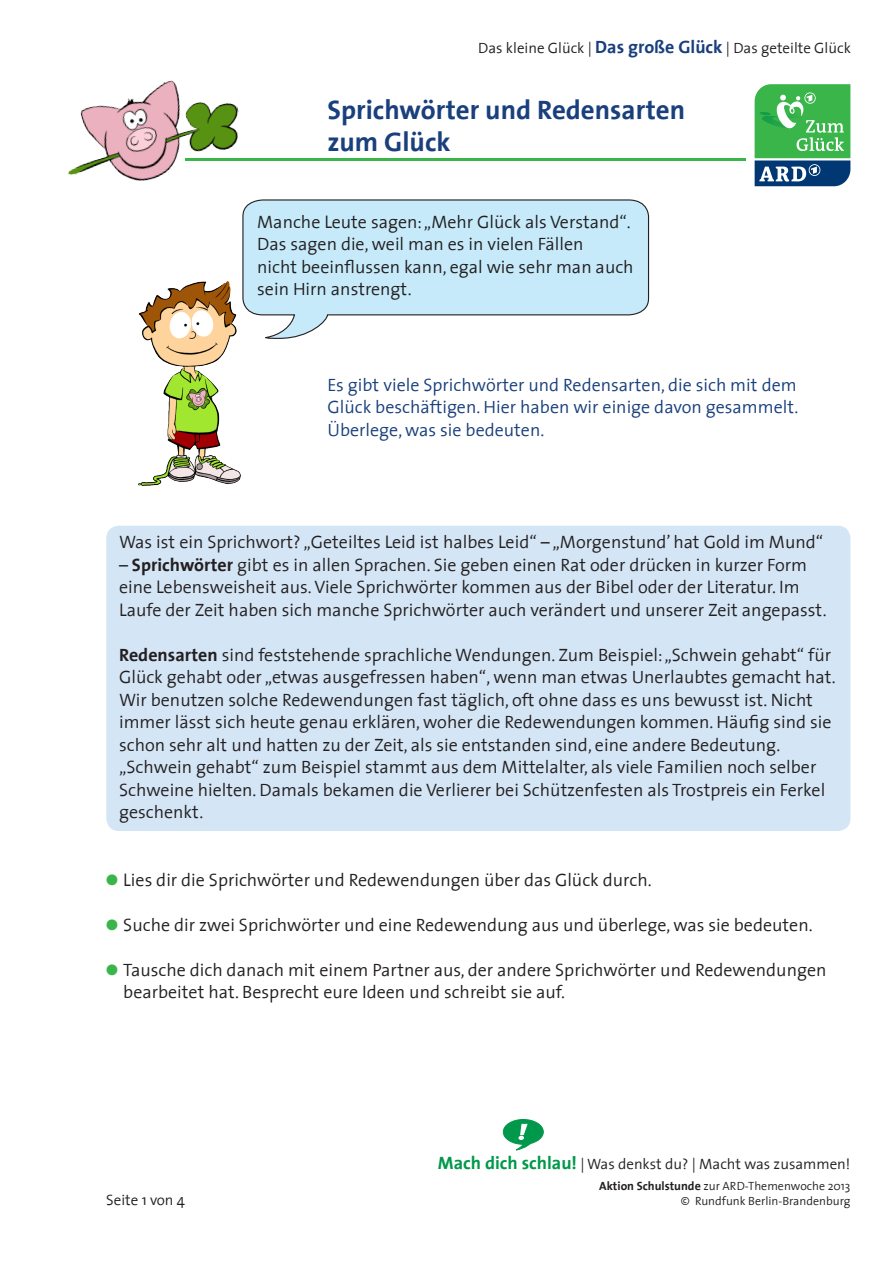
<style>
.page{position:relative;width:893px;height:1263px;background:#fff}
.page>*{position:absolute;margin:0;border:0;box-sizing:border-box;transform-origin:0 0}
.ARD_Glueck_Head_18pt{font:700 27px "The Sans 7";color:#193f7c}
.ARD_Glueck_Copy_12pt{font:300 18px/22.5px "The Sans 4";color:#231f20}
.ARD_Glueck_Copy_12pt-2{font:300 18px/22.5px "The Sans 4";color:#193f7c;text-align:justify}
.ARD_Glueck_Fusszeile{font:300 15px "The Sans 4";color:#231f20}
.ARD_Glueck_Kopfzeile{font:300 15px "The Sans 4";color:#231f20}
.ARD_Glueck_Paginieru{font:300 15px "The Sans 4";color:#231f20}
.ARD_Glueck_Fusszeile-2{font:300 12px "The Sans 4";color:#231f20}
.s1{font-family:"The Sans 7";font-weight:700;font-size:18px;color:#193f7c}
.s2{font-family:"The Sans 7";font-weight:700}
.s3{color:#3ab54a}
.s4{font-family:"The Sans 7";font-weight:700;font-size:18px;color:#00984a}
</style>
<div class="page">
<svg style="left:755px;top:84px;width:95px;height:102px;background:#4ea770"></svg>
<hr style="left:185px;top:158px;width:561px;height:3px;background:#3ab54a">
<img style="left:68px;top:80px;width:171px;height:101px">
<svg style="left:503px;top:1119px;width:41px;height:31px"></svg>
<div style="left:106px;top:526px;width:744px;height:305px;background:#d4e5f5;border-radius:13px"></div>
<img style="left:138px;top:281px;width:103px;height:205px">
<svg style="left:242px;top:199px;width:408px;height:140px"></svg>
<p class="ARD_Glueck_Kopfzeile" style="left:478px;top:36px;width:374px">Das kleine Glück | <span class="s1">Das große Glück</span> | Das geteilte Glück</p>
<p class="ARD_Glueck_Head_18pt" style="left:327px;top:87px;width:359px">Sprichwörter und Redensarten</p>
<p class="ARD_Glueck_Head_18pt" style="left:327px;top:119px;width:125px">zum Glück</p>
<p class="ARD_Glueck_Copy_12pt" style="left:257px;top:210px;width:375px">Manche Leute sagen: „Mehr Glück als Verstand“.</p>
<p class="ARD_Glueck_Copy_12pt" style="left:257px;top:232px;width:328px">Das sagen die, weil man es in vielen Fällen</p>
<p class="ARD_Glueck_Copy_12pt" style="left:257px;top:255px;width:378px">nicht beeinflussen kann, egal wie sehr man auch</p>
<p class="ARD_Glueck_Copy_12pt" style="left:257px;top:277px;width:156px">sein Hirn anstrengt.</p>
<p class="ARD_Glueck_Copy_12pt-2" style="left:327px;top:373px;width:473px">Es gibt viele Sprichwörter und Redensarten, die sich mit dem Glück beschäftigen. Hier haben wir einige davon gesammelt.<br>Überlege, was sie bedeuten.</p>
<p class="ARD_Glueck_Copy_12pt" style="left:119px;top:530px;width:706px">Was ist ein Sprichwort? „Geteiltes Leid ist halbes Leid“ – „Morgenstund’ hat Gold im Mund“</p>
<p class="ARD_Glueck_Copy_12pt" style="left:119px;top:553px;width:709px">– <span class="s2">Sprichwörter</span> gibt es in allen Sprachen. Sie geben einen Rat oder drücken in kurzer Form eine Lebensweisheit aus. Viele Sprichwörter kommen aus der Bibel oder der Literatur. Im<br>Laufe der Zeit haben sich manche Sprichwörter auch verändert und unserer Zeit angepasst.</p>
<p class="ARD_Glueck_Copy_12pt" style="left:119px;top:643px;width:718px"><span class="s2">Redensarten</span> sind feststehende sprachliche Wendungen. Zum Beispiel: „Schwein gehabt“ für Glück gehabt oder „etwas ausgefressen haben“, wenn man etwas Unerlaubtes gemacht hat.<br>Wir benutzen solche Redewendungen fast täglich, oft ohne dass es uns bewusst ist. Nicht immer lässt sich heute genau erklären, woher die Redewendungen kommen. Häufig sind sie schon sehr alt und hatten zu der Zeit, als sie entstanden sind, eine andere Bedeutung. „Schwein gehabt“ zum Beispiel stammt aus dem Mittelalter, als viele Familien noch selber Schweine hielten. Damals bekamen die Verlierer bei Schützenfesten als Trostpreis ein Ferkel geschenkt.</p>
<p class="ARD_Glueck_Copy_12pt" style="left:106px;top:868px;width:547px"><span class="s3">●</span> Lies dir die Sprichwörter und Redewendungen über das Glück durch.</p>
<p class="ARD_Glueck_Copy_12pt" style="left:106px;top:913px;width:708px"><span class="s3">●</span> Suche dir zwei Sprichwörter und eine Redewendung aus und überlege, was sie bedeuten.</p>
<p class="ARD_Glueck_Copy_12pt" style="left:123px;top:958px;width:705px;text-indent:-17px"><span class="s3">●</span> Tausche dich danach mit einem Partner aus, der andere Sprichwörter und Redewendungen bearbeitet hat. Besprecht eure Ideen und schreibt sie auf.</p>
<p class="ARD_Glueck_Paginieru" style="left:106px;top:1187px;width:80px">Seite 1 von 4</p>
<p class="ARD_Glueck_Fusszeile" style="left:438px;top:1151px;width:414px"><span class="s4">Mach dich schlau!</span> | Was denkst du? | Macht was zusammen!</p>
<p class="ARD_Glueck_Fusszeile-2" style="left:599px;top:1176px;width:253px"><span class="s2">Aktion Schulstunde</span> zur ARD-Themenwoche 2013</p>
<p class="ARD_Glueck_Fusszeile-2" style="left:681px;top:1191px;width:171px">© Rundfunk Berlin-Brandenburg</p>
</div>
